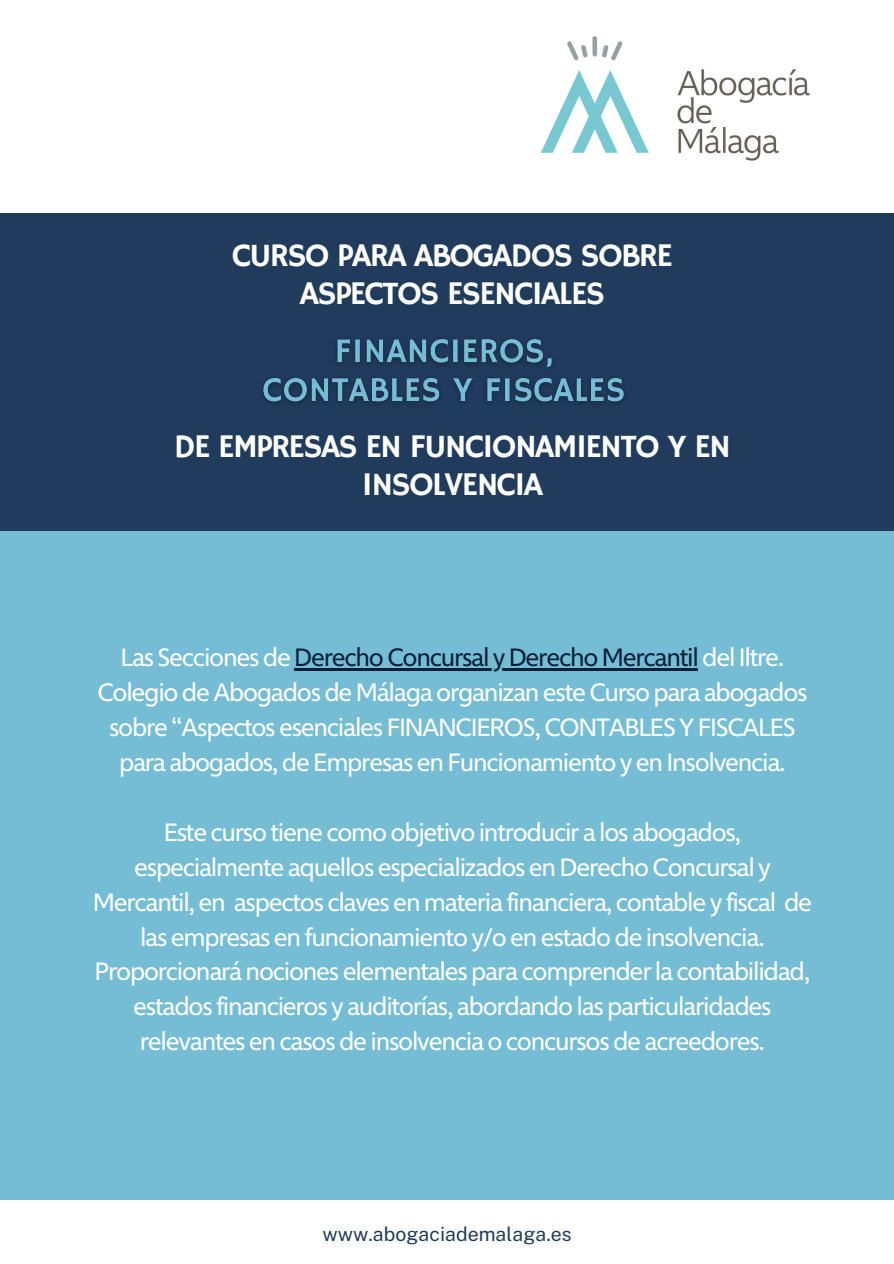
<style>
.page{position:relative;width:894px;height:1264px;background:#fff}
.page>*{position:absolute;margin:0;border:0;box-sizing:border-box;transform-origin:0 0}
.t1{font:33px/38.2px "Hammersmith One";letter-spacing:-.05em;color:#fff;text-align:center}
.t2{font:25.5px/34.8px "Morandi W01";letter-spacing:-.05em;color:#fff;text-align:center}
.t3{font:25.5px "Morandi W01";letter-spacing:-.05em;color:#072039}
.t4{font:19.5px "Public Sans";color:#203b5c}
.s1{color:#fff}
</style>
<div class="page">
<div style="left:0;top:213px;width:893px;height:318px;background:#203b5c"></div>
<div style="left:0;top:531px;width:893px;height:668px;background:#74bdd5"></div>
<hr style="left:294px;top:668px;width:403px;height:3px;background:#072039">
<img style="left:540px;top:36px;width:270px;height:125px">
<img style="left:262px;top:339px;width:362px;height:65px">
<p class="t1" style="left:232px;top:237px;width:442px">CURSO PARA ABOGADOS SOBRE<br>ASPECTOS ESENCIALES</p>
<h1 class="t1" style="left:174px;top:428px;width:558px">DE EMPRESAS EN FUNCIONAMIENTO Y EN<br>INSOLVENCIA</h1>
<h1 class="t3" style="left:120px;top:638px;width:665px"><span class="s1">Las Secciones de</span> Derecho Concursal y Derecho Mercantil <span class="s1">del Iltre.</span></h1>
<h2 class="t2" style="left:97px;top:673px;width:711px">Colegio de Abogados de Málaga organizan este Curso para abogados sobre “Aspectos esenciales FINANCIEROS, CONTABLES Y FISCALES para abogados, de Empresas en Funcionamiento y en Insolvencia.</h2>
<h2 class="t2" style="left:164px;top:812px;width:579px">Este curso tiene como objetivo introducir a los abogados,</h2>
<h2 class="t2" style="left:93px;top:847px;width:720px">especialmente aquellos especializados en Derecho Concursal y Mercantil, en aspectos claves en materia financiera, contable y fiscal de las empresas en funcionamiento y/o en estado de insolvencia.<br>Proporcionará nociones elementales para comprender la contabilidad, estados financieros y auditorías, abordando las particularidades relevantes en casos de insolvencia o concursos de acreedores.</h2>
<p class="t4" style="left:322px;top:1222px;width:251px">www.abogaciademalaga.es</p>
</div>
